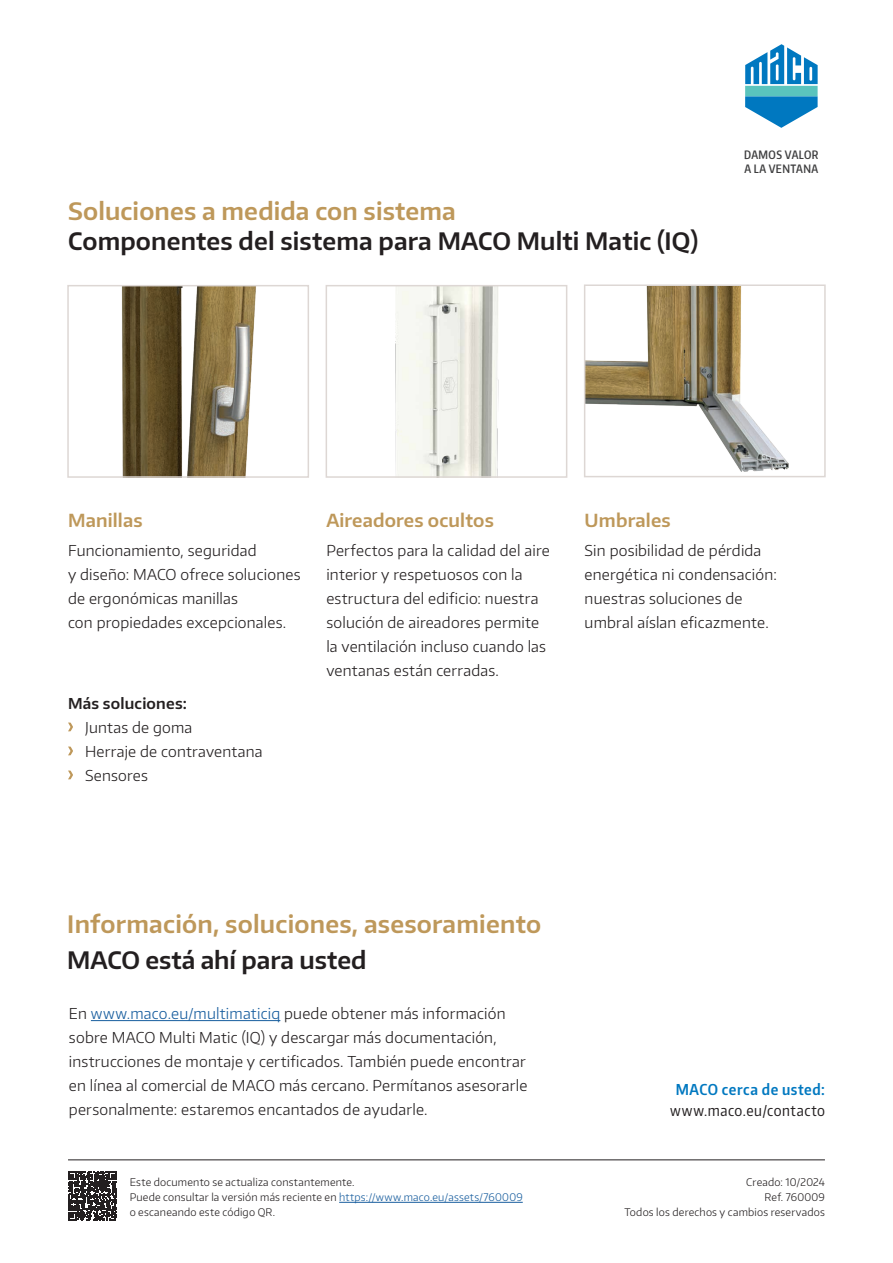
<style>
.page{position:relative;width:893px;height:1263px;background:#fff}
.page>*{position:absolute;margin:0;border:0;box-sizing:border-box;transform-origin:0 0}
.Subheadline_16auf20_black{font:600 24px "Encode Sans Normal";letter-spacing:.005em;color:#231f20}
.Subheadline_gold{font:600 24px "Encode Sans Normal";letter-spacing:.01em;color:#be985a}
.Subheadline_16auf20_gold{font:600 24px "Encode Sans Normal";letter-spacing:.005em;color:#be985a}
.Subheadline_schwarz{font:600 24px "Encode Sans Normal";color:#231f20}
.Subheadline_12pt_Gold{font:600 18px "Encode Sans Normal";letter-spacing:.01em;color:#be985a}
.Bodytext{font:300 15px/24px "Encode Sans Normal";letter-spacing:.015em;color:#231f20}
.Aufzählungen_U4{font:300 15px "Encode Sans Normal";letter-spacing:.015em;color:#231f20}
.Kontakt{font:15px "Encode Sans Condensed";letter-spacing:.035em;color:#231f20}
.MACO_in_deiner_Nähe{font:600 15px "Encode Sans Condensed";letter-spacing:.04em;color:#0078c0}
.Bodytext-2{font:600 15px "Encode Sans Normal";letter-spacing:.015em;color:#231f20}
.t1{font:600 11.55px/13.6px "Encode Sans Compressed";letter-spacing:.04em;color:#3e3e3f}
.Fusszeile_U4_links{font:300 10.5px/15px "Encode Sans Normal";letter-spacing:.02em;color:#231f20}
.Fusszeile_U4_rechts{font:300 10.5px "Encode Sans Normal";letter-spacing:.02em;color:#231f20}
.s1{color:#175d9e}
</style>
<div class="page">
<hr style="left:68px;top:1159px;width:757px;height:1px;background:#231f20">
<img style="left:396px;top:288px;width:103px;height:187px">
<div style="left:326px;top:285px;width:241px;height:193px;border:2px solid #ddd7d4"></div>
<img style="left:121px;top:288px;width:135px;height:187px">
<div style="left:67px;top:285px;width:242px;height:193px;border:2px solid #ddd7d4"></div>
<img style="left:587px;top:287px;width:202px;height:184px">
<div style="left:584px;top:284px;width:242px;height:193px;border:2px solid #ddd7d4"></div>
<hr style="left:91px;top:1020px;width:189px;height:1px;background:#175d9e">
<svg style="left:68px;top:722px;width:5px;height:9px"></svg>
<svg style="left:68px;top:746px;width:5px;height:9px"></svg>
<svg style="left:68px;top:770px;width:5px;height:9px"></svg>
<hr style="left:339px;top:1202px;width:184px;height:1px;background:#175d9e">
<svg style="left:745px;top:44px;width:73px;height:84px"></svg>
<svg style="left:68px;top:1171px;width:49px;height:49px"></svg>
<p class="Subheadline_16auf20_gold" style="left:68px;top:196px;width:389px">Soluciones a medida con sistema</p>
<p class="Subheadline_16auf20_black" style="left:68px;top:226px;width:632px">Componentes del sistema para MACO Multi Matic (IQ)</p>
<p class="t1" style="left:744px;top:148px;width:76px">DAMOS VALOR<br>A LA VENTANA</p>
<p class="Subheadline_12pt_Gold" style="left:68px;top:509px;width:76px">Manillas</p>
<p class="Bodytext" style="left:68px;top:538px;width:234px">Funcionamiento, seguridad<br>y diseño: MACO ofrece soluciones de ergonómicas manillas<br>con propiedades excepcionales.</p>
<p class="Bodytext-2" style="left:68px;top:693px;width:120px">Más soluciones:</p>
<p class="Aufzählungen_U4" style="left:85px;top:717px;width:109px">Juntas de goma</p>
<p class="Aufzählungen_U4" style="left:85px;top:741px;width:179px">Herraje de contraventana</p>
<p class="Aufzählungen_U4" style="left:85px;top:765px;width:64px">Sensores</p>
<p class="Subheadline_12pt_Gold" style="left:326px;top:509px;width:169px">Aireadores ocultos</p>
<p class="Bodytext" style="left:326px;top:538px;width:225px">Perfectos para la calidad del aire interior y respetuosos con la estructura del edificio: nuestra solución de aireadores permite la ventilación incluso cuando las ventanas están cerradas.</p>
<p class="Subheadline_12pt_Gold" style="left:585px;top:509px;width:88px">Umbrales</p>
<p class="Bodytext" style="left:585px;top:538px;width:194px">Sin posibilidad de pérdida energética ni condensación: nuestras soluciones de umbral aíslan eficazmente.</p>
<p class="Subheadline_gold" style="left:67px;top:908px;width:476px">Información, soluciones, asesoramiento</p>
<p class="Subheadline_schwarz" style="left:67px;top:944px;width:301px">MACO está ahí para usted</p>
<p class="Bodytext" style="left:69px;top:1001px;width:460px">En <span class="s1">www.maco.eu/multimaticiq</span> puede obtener más información sobre MACO Multi Matic (IQ) y descargar más documentación, instrucciones de montaje y certificados. También puede encontrar en línea al comercial de MACO más cercano. Permítanos asesorarle personalmente: estaremos encantados de ayudarle.</p>
<p class="Fusszeile_U4_links" style="left:130px;top:1175px;width:395px">Este documento se actualiza constantemente.<br>Puede consultar la versión más reciente en <span class="s1">https://www.maco.eu/assets/760009 </span>o escaneando este código QR.</p>
<p class="MACO_in_deiner_Nähe" style="left:676px;top:1079px;width:151px">MACO cerca de usted:</p>
<p class="Kontakt" style="left:670px;top:1100px;width:156px">www.maco.eu/contacto</p>
<p class="Fusszeile_U4_rechts" style="left:746px;top:1175px;width:80px">Creado: 10/2024</p>
<p class="Fusszeile_U4_rechts" style="left:765px;top:1190px;width:62px">Ref. 760009</p>
<p class="Fusszeile_U4_rechts" style="left:624px;top:1205px;width:202px">Todos los derechos y cambios reservados</p>
</div>
